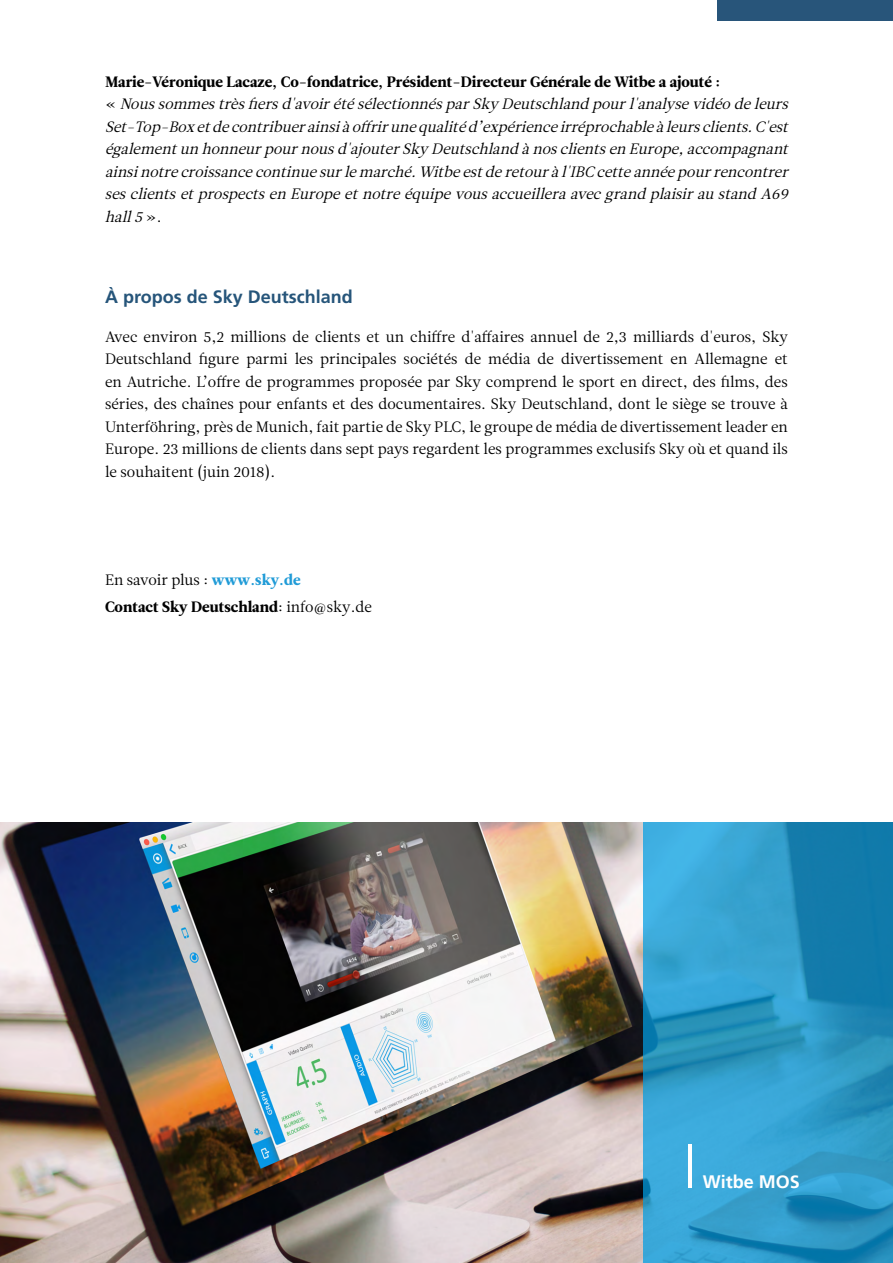
<style>
.page{position:relative;width:893px;height:1263px;background:#fff}
.page>*{position:absolute;margin:0;border:0;box-sizing:border-box;transform-origin:0 0}
.t1{font:700 18px "Frutiger LT Std";color:#26557a}
.t2{font:700 18px "Frutiger LT";color:#fff}
.t3{font:15px/22.5px "Leitura News Roman 1";color:#000;text-align:justify}
.t4{font:italic 15px/22.5px "Leitura News Roman 1";color:#000;text-align:justify}
.t5{font:15px "Leitura News Roman 4";color:#000}
.s1{font-style:normal}
.s2{font-family:"Leitura News Roman 4";color:#209bd7}
.s3{font-family:"Leitura News Roman 1"}
</style>
<div class="page">
<img style="left:0;top:822px;width:643px;height:441px">
<svg style="left:643px;top:822px;width:250px;height:441px;background:#2c98c7"></svg>
<hr style="left:688px;top:1144px;width:4px;height:44px;background:#fff">
<div style="left:718px;top:0;width:175px;height:21px;background:#28557a"></div>
<p class="t5" style="left:105px;top:72px;width:617px">Marie-Véronique Lacaze, Co-fondatrice, Président-Directeur Générale de Witbe a ajouté :</p>
<p class="t4" style="left:105px;top:93px;width:689px"><span class="s1">«</span> Noussommestrèsfiersd'avoirétésélectionnésparSky Deutschland pourl'analysevidéo deleurs Set-Top-Box etdecontribuerainsiàoffrirunequalitéd’expérienceirréprochableàleursclients.C'est égalementun honneurpournousd'ajouterSky Deutschland ànosclientsen Europe,accompagnant ainsinotrecroissancecontinuesurlemarché.Witbeestderetouràl'IBC cetteannéepourrencontrer sesclientsetprospectsen Europeetnotreéquipevousaccueilleraavecgrand plaisirau stand A69 hall5 <span class="s1">» .</span></p>
<p class="t1" style="left:105px;top:286px;width:249px">À propos de Sky Deutschland</p>
<p class="t3" style="left:105px;top:325px;width:684px">Avec environ 5,2 millions de clients et un chiffre d'affaires annuel de 2,3 milliards d'euros, Sky Deutschland figure parmi les principales sociétés de média de divertissement en Allemagne et en Autriche. L’offre de programmes proposée par Sky comprend le sport en direct, des films, des séries, des chaînes pour enfants et des documentaires. Sky Deutschland, dont le siège se trouve à Unterföhring, près de Munich, fait partie de Sky PLC, le groupe de média de divertissement leader en Europe. 23 millions de clients dans sept pays regardent les programmes exclusifs Sky où et quand ils le souhaitent (juin 2018).</p>
<p class="t3" style="left:105px;top:568px;width:197px">En savoir plus : <span class="s2">www.sky.de</span></p>
<p class="t5" style="left:105px;top:597px;width:269px">Contact Sky Deutschland<span class="s3">: info@sky.de</span></p>
<p class="t2" style="left:703px;top:1171px;width:99px">Witbe MOS</p>
</div>
